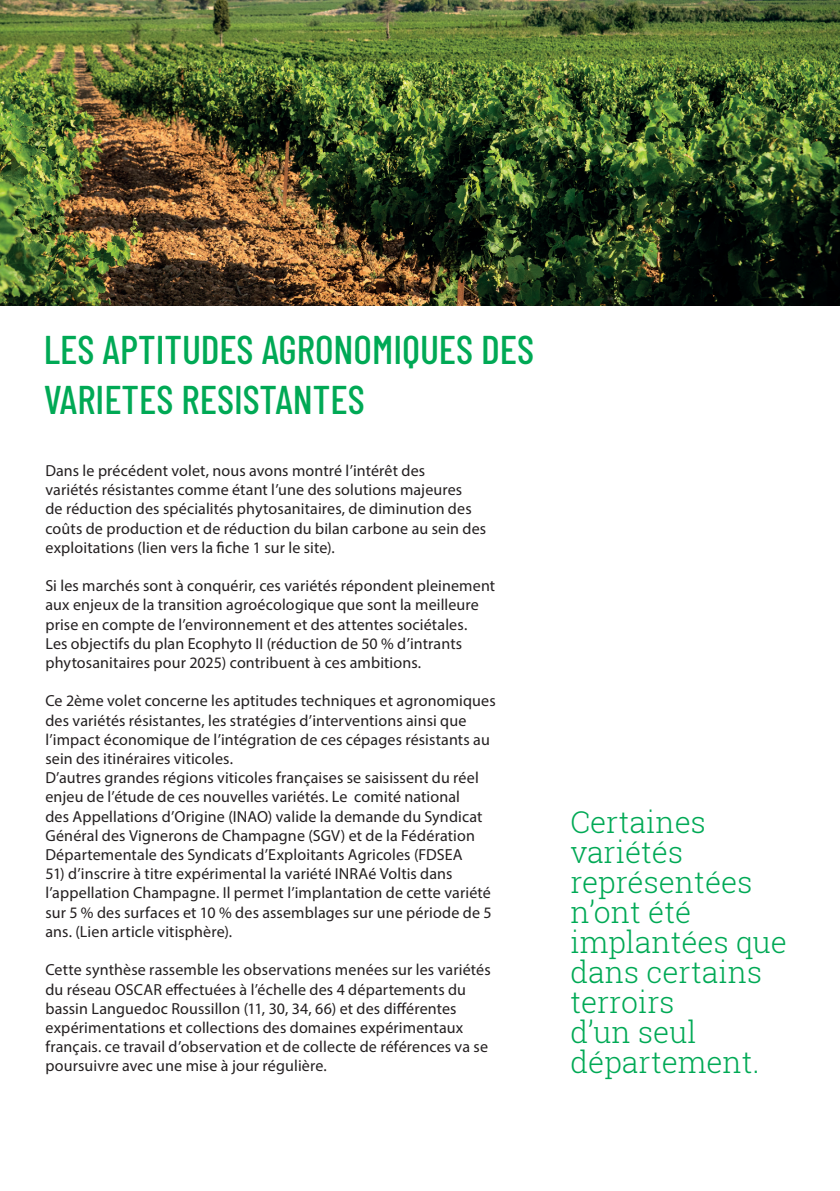
<style>
.page{position:relative;width:840px;height:1191px;background:#fff}
.page>*{position:absolute;margin:0;border:0;box-sizing:border-box;transform-origin:0 0}
.t1{font:500 40px/50px "Barlow Condensed";color:#00a955}
.t2{font:300 30px/30px "Roboto Slab";color:#00a955}
.t3{font:16px/19.2px "Myriad Pro";letter-spacing:.01em;color:#231f20}
</style>
<div class="page">
<img style="left:0;top:0;width:839px;height:306px">
<h1 class="t1" style="left:44px;top:321px;width:491px">LES APTITUDES AGRONOMIQUES DES<br>VARIETES RESISTANTES</h1>
<p class="t3" style="left:45px;top:461px;width:442px">Dans le précédent volet, nous avons montré l’intérêt des<br>variétés résistantes comme étant l’une des solutions majeures<br>de réduction des spécialités phytosanitaires, de diminution des coûts de production et de réduction du bilan carbone au sein des exploitations (lien vers la fiche 1 sur le site).</p>
<p class="t3" style="left:45px;top:576px;width:451px">Si les marchés sont à conquérir, ces variétés répondent pleinement aux enjeux de la transition agroécologique que sont la meilleure prise en compte de l’environnement et des attentes sociétales.<br>Les objectifs du plan Ecophyto II (réduction de 50 % d’intrants phytosanitaires pour 2025) contribuent à ces ambitions.</p>
<p class="t3" style="left:45px;top:691px;width:451px">Ce 2ème volet concerne les aptitudes techniques et agronomiques des variétés résistantes, les stratégies d’interventions ainsi que l’impact économique de l’intégration de ces cépages résistants au sein des itinéraires viticoles.<br>D’autres grandes régions viticoles françaises se saisissent du réel enjeu de l’étude de ces nouvelles variétés. Le comité national<br>des Appellations d’Origine (INAO) valide la demande du Syndicat Général des Vignerons de Champagne (SGV) et de la Fédération Départementale des Syndicats d’Exploitants Agricoles (FDSEA</p>
<p class="t3" style="left:45px;top:864px;width:447px">51) d’inscrire à titre expérimental la variété INRAé Voltis dans l’appellation Champagne. Il permet l’implantation de cette variété sur 5 % des surfaces et 10 % des assemblages sur une période de 5 ans. (Lien article vitisphère).</p>
<p class="t3" style="left:45px;top:960px;width:446px">Cette synthèse rassemble les observations menées sur les variétés du réseau OSCAR effectuées à l’échelle des 4 départements du bassin Languedoc Roussillon (11, 30, 34, 66) et des différentes expérimentations et collections des domaines expérimentaux français. ce travail d’observation et de collecte de références va se poursuivre avec une mise à jour régulière.</p>
<h2 class="t2" style="left:570px;top:806px;width:218px">Certaines variétés représentées n’ont été implantées que dans certains terroirs<br>d’un seul département.</h2>
</div>
